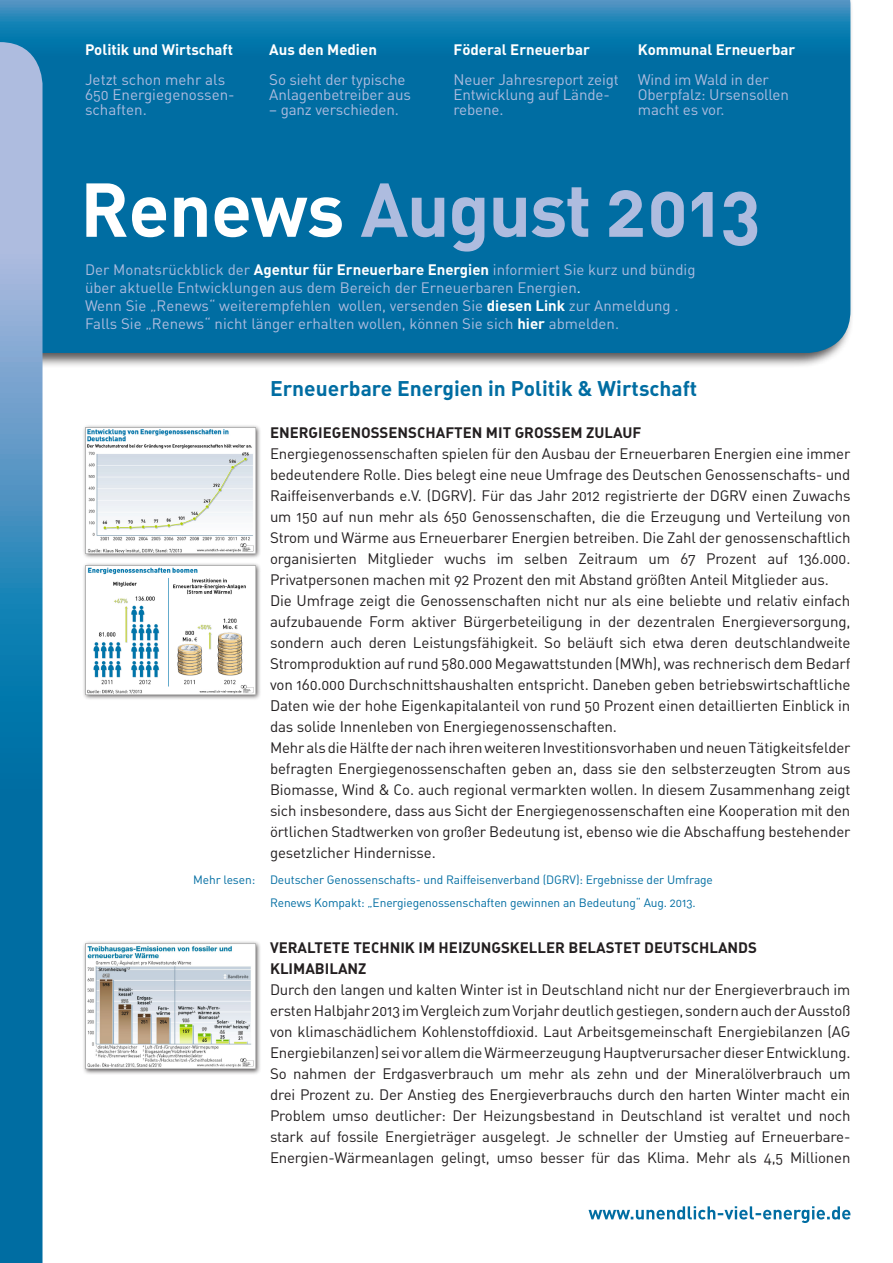
<style>
.page{position:relative;width:893px;height:1263px;background:#fff}
.page>*{position:absolute;margin:0;border:0;box-sizing:border-box;transform-origin:0 0}
.t1{font:75px "DIN Bold Alternate";letter-spacing:-.01em;color:#aebcdf}
.t2{font:21px "DIN Bold Alternate";color:#006da2}
.t3{font:15.15px/21px "DIN Regular Alternate";letter-spacing:-.01em;color:#231f20;text-align:justify}
.t4{font:15.15px/15px "DIN Regular Alternate";letter-spacing:-.01em;color:#aebcdf}
.t5{font:15px/21px "DIN Regular Alternate";letter-spacing:-.01em;color:#231f20;text-align:justify}
.t6{font:15px/18px "DIN Regular Alternate";color:#aebcdf}
.t7{font:15px/21px "DIN Bold Alternate";color:#231f20}
.t8{font:15px "DIN Bold Alternate";color:#fff}
.t9{font:12px/23.5px "DIN Regular Alternate";letter-spacing:-.01em;color:#006da2}
.s1{color:#fff}
.s2{font-family:"DIN Bold Alternate";color:#fff}
.s3{font-family:"DIN";font-weight:700;color:#fff}
</style>
<div class="page">
<div style="left:0;top:0;width:854px;height:368px;background:#231f20;opacity:.75"></div>
<svg style="left:0;top:0;width:850px;height:353px;background:#0470a4"></svg>
<svg style="left:0;top:42px;width:43px;height:1221px;background:#3c8ab9"></svg>
<svg style="left:588px;top:1206px;width:262px;height:17px"></svg>
<div style="left:82px;top:425px;width:179px;height:134px;background:#231f20;opacity:.75"></div>
<img style="left:85px;top:428px;width:170px;height:125px">
<div style="left:82px;top:562px;width:179px;height:139px;background:#231f20;opacity:.75"></div>
<img style="left:85px;top:566px;width:170px;height:129px">
<div style="left:82px;top:940px;width:179px;height:135px;background:#231f20;opacity:.75"></div>
<img style="left:85px;top:943px;width:170px;height:126px">
<p class="t8" style="left:85px;top:39px;width:149px">Politik und Wirtschaft</p>
<p class="t4" style="left:85px;top:71px;width:149px">Jetzt schon mehr als<br>650 Energiegenossen&shy;schaften.</p>
<p class="t8" style="left:269px;top:39px;width:109px">Aus den Medien</p>
<p class="t4" style="left:269px;top:71px;width:143px">So sieht der typische<br>Anlagenbetreiber aus</p>
<p class="t4" style="left:269px;top:101px;width:131px">– ganz verschieden.</p>
<p class="t8" style="left:454px;top:39px;width:138px">Föderal Erneuerbar</p>
<p class="t4" style="left:454px;top:71px;width:167px">Neuer Jahresreport zeigt<br>Entwicklung auf Lände&shy;rebene.</p>
<p class="t8" style="left:638px;top:39px;width:159px">Kommunal Erneuerbar</p>
<p class="t4" style="left:638px;top:71px;width:153px">Wind im Wald in der<br>Oberpfalz: Ursensollen macht es vor.</p>
<h1 class="t1" style="left:80px;top:161px;width:682px"><span class="s1">Renews</span> August 2013</h1>
<p class="t6" style="left:85px;top:261px;width:612px">Der Monatsrückblick der <span class="s2">Agentur für Erneuerbare Energien</span> informiert Sie kurz und bündig über aktuelle Entwicklungen aus dem Bereich der Erneuerbaren Energien<span class="s1">.<br></span>Wenn Sie „Renews“ weiterempfehlen wollen, versenden Sie <span class="s3">diesen Link</span> zur Anmeldung .<br>Falls Sie „Renews“ nicht länger erhalten wollen, können Sie sich <span class="s3">hier</span> abmelden.</p>
<h2 class="t2" style="left:270px;top:375px;width:429px">Erneuerbare Energien in Politik &amp; Wirtschaft</h2>
<p class="t7" style="left:270px;top:422px;width:373px">Energiegenossenschaften mit groSSem Zulauf</p>
<p class="t5" style="left:270px;top:443px;width:582px">Energiegenossenschaften spielen für den Ausbau der Erneuerbaren Energien eine immer bedeutendere Rolle. Dies belegt eine neue Umfrage des Deutschen Genossenschafts- und Raiffeisenverbands e.V. (DGRV). Für das Jahr 2012 registrierte der DGRV einen Zuwachs um 150 auf nun mehr als 650 Genossenschaften, die die Erzeugung und Verteilung von Strom und Wärme aus Erneuerbarer Energien betreiben. Die Zahl der genossenschaftlich organisierten Mitglieder wuchs im selben Zeitraum um 67 Prozent auf 136.000.<br>Privatpersonen machen mit 92 Prozent den mit Abstand größten Anteil Mitglieder aus.</p>
<p class="t3" style="left:270px;top:590px;width:582px">Die Umfrage zeigt die Genossenschaften nicht nur als eine beliebte und relativ einfach aufzubauende Form aktiver Bürgerbeteiligung in der dezentralen Energieversorgung, sondern auch deren Leistungsfähigkeit. So beläuft sich etwa deren deutschlandweite Stromproduktion auf rund 580.000 Megawattstunden (MWh), was rechnerisch dem Bedarf von 160.000 Durchschnittshaushalten entspricht. Daneben geben betriebswirtschaftliche Daten wie der hohe Eigenkapitalanteil von rund 50 Prozent einen detaillierten Einblick in das solide Innenleben von Energiegenossenschaften.</p>
<p class="t5" style="left:270px;top:737px;width:582px">Mehr als die Hälfte der nach ihren weiteren Investitionsvorhaben und neuen Tätigkeitsfelder befragten Energiegenossenschaften geben an, dass sie den selbsterzeugten Strom aus Biomasse, Wind &amp; Co. auch regional vermarkten wollen. In diesem Zusammenhang zeigt sich insbesondere, dass aus Sicht der Energiegenossenschaften eine Kooperation mit den örtlichen Stadtwerken von großer Bedeutung ist, ebenso wie die Abschaffung bestehender gesetzlicher Hindernisse.</p>
<p class="t9" style="left:270px;top:867px;width:444px;text-indent:-77px">Mehr lesen: Deutscher Genossenschafts- und Raiffeisenverband (DGRV): Ergebnisse der Umfrage<br>Renews Kompakt: „Energiegenossenschaften gewinnen an Bedeutung“ Aug. 2013.</p>
<p class="t7" style="left:270px;top:937px;width:19px">Vera</p>
<p class="t7" style="left:270px;top:937px;width:488px;text-indent:37px">ltete Technik im Heizungskeller belastet Deutschlands<br>Klimabilanz</p>
<p class="t5" style="left:270px;top:979px;width:582px">Durch den langen und kalten Winter ist in Deutschland nicht nur der Energieverbrauch im ersten Halbjahr 2013 im Vergleich zum Vorjahr deutlich gestiegen, sondern auch der Ausstoß von klimaschädlichem Kohlenstoffdioxid. Laut Arbeitsgemeinschaft Energiebilanzen (AG Energiebilanzen) sei vor allem die Wärmeerzeugung Hauptverursacher dieser Entwicklung.<br>So nahmen der Erdgasverbrauch um mehr als zehn und der Mineralölverbrauch um drei Prozent zu. Der Anstieg des Energieverbrauchs durch den harten Winter macht ein Problem umso deutlicher: Der Heizungsbestand in Deutschland ist veraltet und noch stark auf fossile Energieträger ausgelegt. Je schneller der Umstieg auf Erneuerbare-Energien-Wärmeanlagen gelingt, umso besser für das Klima. Mehr als 4,5 Millionen</p>
</div>
